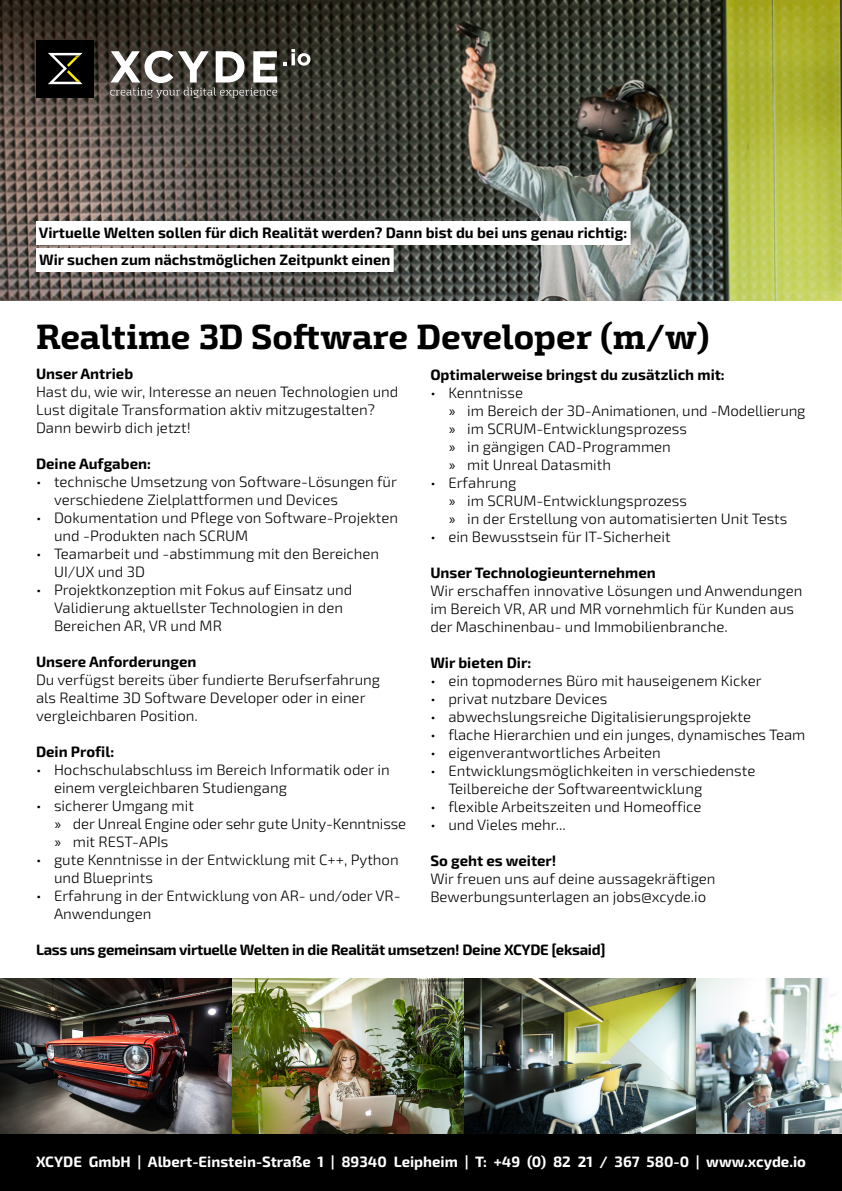
<style>
.page{position:relative;width:842px;height:1191px;background:#fff}
.page>*{position:absolute;margin:0;border:0;box-sizing:border-box;transform-origin:0 0}
.t1{font:700 35px "Exo Slab Pro";letter-spacing:-.01em;color:#000}
.t2{font:300 15px/18px "Exo 2";color:#000}
.t3{font:700 15px/27px "Exo 2";color:#000}
.t4{font:700 15px "Exo 2";color:#fff}
.t5{font:700 15px "Exo 2";letter-spacing:-.02em;color:#000}
.s1{font-family:"Myriad Pro";font-weight:400}
</style>
<div class="page">
<div style="left:0;top:1133px;width:842px;height:58px;background:#000"></div>
<img style="left:0;top:0;width:842px;height:300px">
<div style="left:36px;top:221px;width:595px;height:24px;background:#fff"></div>
<div style="left:36px;top:248px;width:358px;height:24px;background:#fff"></div>
<svg style="left:283px;top:49px;width:27px;height:17px"></svg>
<svg style="left:110px;top:51px;width:167px;height:47px"></svg>
<div style="left:36px;top:40px;width:58px;height:58px;background:#000"></div>
<svg style="left:48px;top:53px;width:35px;height:31px"></svg>
<img style="left:0;top:978px;width:842px;height:155px">
<p class="t3" style="left:39px;top:219px;width:590px">Virtuelle Welten sollen für dich Realität werden? Dann bist du bei uns genau richtig:<br>Wir suchen zum nächstmöglichen Zeitpunkt einen</p>
<h1 class="t1" style="left:36px;top:315px;width:675px">Realtime 3D Software Developer (m/w)</h1>
<p class="t3" style="left:36px;top:361px;width:99px">Unser Antrieb</p>
<p class="t2" style="left:36px;top:383px;width:364px">Hast du, wie wir, Interesse an neuen Technologien und<br>Lust digitale Transformation aktiv mitzugestalten?<br>Dann bewirb dich jetzt!</p>
<p class="t3" style="left:36px;top:451px;width:116px">Deine Aufgaben:</p>
<p class="t2" style="left:54px;top:473px;width:345px;text-indent:-18px">• technische Umsetzung von Software-Lösungen für verschiedene Zielplattformen und Devices</p>
<p class="t2" style="left:54px;top:509px;width:345px;text-indent:-18px">• Dokumentation und Pflege von Software-Projekten und -Produkten nach SCRUM</p>
<p class="t2" style="left:54px;top:545px;width:327px;text-indent:-18px">• Teamarbeit und -abstimmung mit den Bereichen<br>UI/UX und 3D</p>
<p class="t2" style="left:54px;top:581px;width:300px;text-indent:-18px">• Projektkonzeption mit Fokus auf Einsatz und<br>Validierung aktuellster Technologien in den<br>Bereichen AR, VR und MR</p>
<p class="t3" style="left:36px;top:649px;width:162px">Unsere Anforderungen</p>
<p class="t2" style="left:36px;top:671px;width:346px">Du verfügst bereits über fundierte Berufserfahrung als Realtime 3D Software Developer oder in einer vergleichbaren Position.</p>
<p class="t3" style="left:36px;top:739px;width:80px">Dein Profil:</p>
<p class="t2" style="left:54px;top:761px;width:337px;text-indent:-18px">• Hochschulabschluss im Bereich Informatik oder in einem vergleichbaren Studiengang</p>
<p class="t2" style="left:55px;top:797px;width:353px;text-indent:-19px">• sicherer Umgang mit<br><span class="s1">»</span> der Unreal Engine oder sehr gute Unity-Kenntnisse <span class="s1">»</span> mit REST-APIs</p>
<p class="t2" style="left:54px;top:851px;width:346px;text-indent:-18px">• gute Kenntnisse in der Entwicklung mit C++, Python und Blueprints</p>
<p class="t2" style="left:54px;top:887px;width:348px;text-indent:-18px">• Erfahrung in der Entwicklung von AR- und/oder VR-<br>Anwendungen</p>
<p class="t3" style="left:430px;top:361px;width:296px">Optimalerweise bringst du zusätzlich mit:</p>
<p class="t2" style="left:449px;top:384px;width:358px;text-indent:-19px">• Kenntnisse<br><span class="s1">»</span> im Bereich der 3D-Animationen, und -Modellierung <span class="s1">»</span> im SCRUM-Entwicklungsprozess<br><span class="s1">»</span> in gängigen CAD-Programmen<br><span class="s1">»</span> mit Unreal Datasmith</p>
<p class="t2" style="left:449px;top:474px;width:340px;text-indent:-19px">• Erfahrung<br><span class="s1">»</span> im SCRUM-Entwicklungsprozess<br><span class="s1">»</span> in der Erstellung von automatisierten Unit Tests</p>
<p class="t2" style="left:430px;top:528px;width:242px">• ein Bewusstsein für IT-Sicherheit</p>
<p class="t3" style="left:430px;top:559px;width:227px">Unser Technologieunternehmen</p>
<p class="t2" style="left:430px;top:582px;width:373px">Wir erschaffen innovative Lösungen und Anwendungen im Bereich VR, AR und MR vornehmlich für Kunden aus der Maschinenbau- und Immobilienbranche.</p>
<p class="t3" style="left:430px;top:649px;width:102px">Wir bieten Dir:</p>
<p class="t2" style="left:430px;top:672px;width:333px">• ein topmodernes Büro mit hauseigenem Kicker</p>
<p class="t2" style="left:430px;top:690px;width:178px">• privat nutzbare Devices</p>
<p class="t2" style="left:430px;top:708px;width:322px">• abwechslungsreiche Digitalisierungsprojekte</p>
<p class="t2" style="left:430px;top:726px;width:376px">• flache Hierarchien und ein junges, dynamisches Team</p>
<p class="t2" style="left:430px;top:744px;width:232px">• eigenverantwortliches Arbeiten</p>
<p class="t2" style="left:448px;top:762px;width:308px;text-indent:-18px">• Entwicklungsmöglichkeiten in verschiedenste<br>Teilbereiche der Softwareentwicklung</p>
<p class="t2" style="left:430px;top:798px;width:273px">• flexible Arbeitszeiten und Homeoffice</p>
<p class="t2" style="left:430px;top:816px;width:137px">• und Vieles mehr...</p>
<p class="t3" style="left:430px;top:847px;width:128px">So geht es weiter!</p>
<p class="t2" style="left:430px;top:870px;width:287px">Wir freuen uns auf deine aussagekräftigen<br>Bewerbungsunterlagen an jobs@xcyde.io</p>
<p class="t5" style="left:36px;top:940px;width:571px">Lass uns gemeinsam virtuelle Welten in die Realität umsetzen! Deine XCYDE [eksaid]</p>
<p class="t4" style="left:36px;top:1153px;width:771px">XCYDE GmbH | Albert-Einstein-Straße 1 | 89340 Leipheim | T: +49 (0) 82 21 / 367 580-0 | www.xcyde.io</p>
</div>
